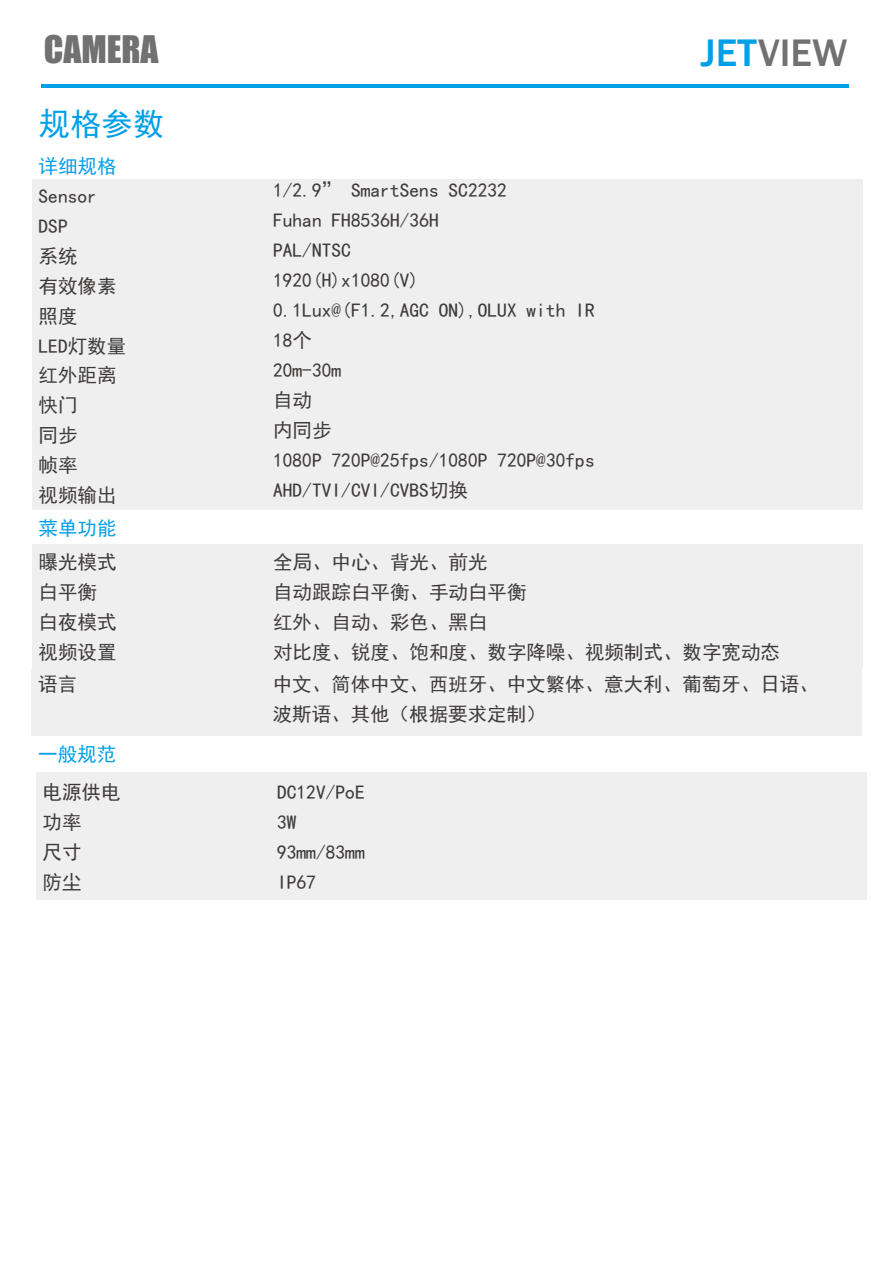
<style>
.page{position:relative;width:893px;height:1263px;background:#fff}
.page>*{position:absolute;margin:0;border:0;box-sizing:border-box;transform-origin:0 0}
.t1{font:500 39.45px "Franklin Gothic";color:#727171}
.t2{font:34.95px "Impact";color:#727171}
.t3{font:31.8px "Sim Hei";color:#00a0e9}
.t4{font:19.5px/30px "Sim Hei";color:#3e3a39}
.t5{font:19.5px "Sim Hei";color:#00a0e9}
.s1{color:#00a0e9}
</style>
<div class="page">
<hr style="left:41px;top:84px;width:808px;height:3px;background:#00a0e9">
<div style="left:32px;top:179px;width:830px;height:331px;background:#efefef"></div>
<div style="left:32px;top:545px;width:830px;height:124px;background:#efefef"></div>
<div style="left:32px;top:669px;width:830px;height:66px;background:#efefef"></div>
<div style="left:36px;top:773px;width:830px;height:127px;background:#efefef"></div>
<h2 class="t2" style="left:44px;top:22px;width:116px">CAMERA</h2>
<h1 class="t1" style="left:701px;top:29px;width:148px"><span class="s1">JET</span>VIEW</h1>
<h3 class="t3" style="left:38px;top:108px;width:128px">规格参数</h3>
<p class="t5" style="left:38px;top:156px;width:80px">详细规格</p>
<p class="t4" style="left:38px;top:181px;width:89px">Sensor<br>DSP<br>系统<br>有效像素照度<br>LED灯数量红外距离快门<br>同步<br>帧率<br>视频输出</p>
<p class="t4" style="left:273px;top:175px;width:323px">1/2.9” SmartSens SC2232<br>Fuhan FH8536H/36H<br>PAL/NTSC<br>1920(H)x1080(V)<br>0.1Lux@(F1.2,AGC ON),OLUX with IR<br>18个<br>20m-30m<br>自动<br>内同步<br>1080P 720P@25fps/1080P 720P@30fps<br>AHD/TVI/CVI/CVBS切换</p>
<p class="t5" style="left:38px;top:518px;width:80px">菜单功能</p>
<p class="t4" style="left:38px;top:547px;width:80px">曝光模式白平衡白夜模式视频设置</p>
<p class="t4" style="left:273px;top:547px;width:509px">全局、中心、背光、前光<br>自动跟踪白平衡、手动白平衡<br>红外、自动、彩色、黑白<br>对比度、锐度、饱和度、数字降噪、视频制式、数字宽动态</p>
<p class="t4" style="left:38px;top:669px;width:40px">语言</p>
<p class="t4" style="left:273px;top:669px;width:548px">中文、简体中文、西班牙、中文繁体、意大利、葡萄牙、日语、波斯语、其他（根据要求定制）</p>
<p class="t5" style="left:38px;top:744px;width:79px">一般规范</p>
<p class="t4" style="left:42px;top:777px;width:79px">电源供电功率<br>尺寸<br>防尘</p>
<p class="t4" style="left:277px;top:777px;width:89px">DC12V/PoE<br>3W<br>93mm/83mm<br>IP67</p>
</div>
